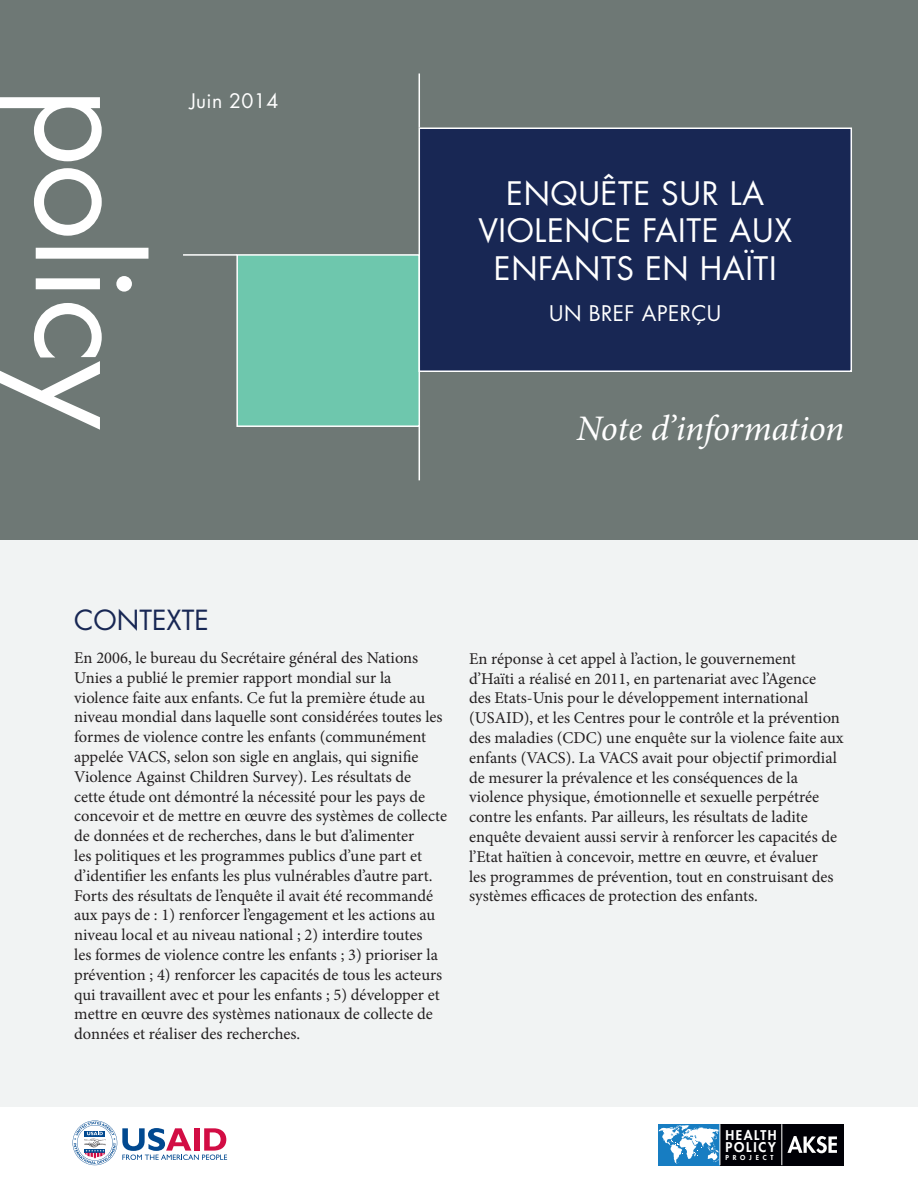
<style>
.page{position:relative;width:918px;height:1188px;background:#fff}
.page>*{position:absolute;margin:0;border:0;box-sizing:border-box;transform-origin:0 0}
.t1{font:italic 36px "Minion Pro";letter-spacing:-.01em;color:#fff}
.Body{font:31.5px/37.8px "Futura Std";letter-spacing:.02em;color:#fff;text-align:center}
.Heading_1{font:27px "Futura Std";color:#182754}
.t2{font:21px "Futura Std";letter-spacing:.02em;color:#fff}
.Date{font:19.5px "Futura Std";letter-spacing:.02em;color:#fff}
.Body-2{font:16.5px/19.8px "Minion Pro";color:#231f20}
.t3{font:800 13.05px/12.3px "Futura Std";letter-spacing:.125em;color:#fff}
.t4{font:800 6.75px "Futura Std";letter-spacing:.565em;color:#fff}
</style>
<div class="page">
<div style="left:0;top:0;width:918px;height:540px;background:#6e7875"></div>
<div style="left:0;top:540px;width:918px;height:567px;background:#f1f3f3"></div>
<div style="left:720px;top:1124px;width:124px;height:41px;background:#000006"></div>
<svg style="left:658px;top:1124px;width:62px;height:41px"></svg>
<svg style="left:658px;top:1125px;width:61px;height:39px"></svg>
<hr style="left:720px;top:1124px;width:1px;height:41px;background:#fff">
<hr style="left:782px;top:1124px;width:1px;height:41px;background:#fff">
<svg style="left:787px;top:1136px;width:50px;height:17px"></svg>
<svg style="left:73px;top:1120px;width:154px;height:45px"></svg>
<hr style="left:183px;top:254px;width:54px;height:2px;background:#fff">
<hr style="left:419px;top:74px;width:1px;height:54px;background:#fff">
<hr style="left:419px;top:426px;width:1px;height:54px;background:#fff">
<div style="left:236px;top:254px;width:184px;height:173px;background:#6ec7ad;border:2px solid #fff"></div>
<div style="left:419px;top:128px;width:432px;height:243px;background:#182754"></div>
<div style="left:419px;top:128px;width:433px;height:244px;border:2px solid #fff"></div>
<svg style="left:0;top:97px;width:149px;height:333px"></svg>
<p class="Date" style="left:190px;top:88px;width:90px">Juin 2014</p>
<p class="Body" style="left:478px;top:175px;width:315px">ENQUÊTE SUR LA<br>VIOLENCE FAITE AUX<br>ENFANTS EN HAÏTI</p>
<p class="t2" style="left:549px;top:300px;width:174px">UN BREF APERÇU</p>
<p class="t1" style="left:577px;top:404px;width:269px">Note d’information</p>
<p class="Heading_1" style="left:74px;top:603px;width:136px">CONTEXTE</p>
<p class="Body-2" style="left:74px;top:648px;width:374px">En 2006, le bureau du Secrétaire général des Nations Unies a publié le premier rapport mondial sur la violence faite aux enfants. Ce fut la première étude au niveau mondial dans laquelle sont considérées toutes les formes de violence contre les enfants (communément appelée VACS, selon son sigle en anglais, qui signifie Violence Against Children Survey). Les résultats de<br>cette étude ont démontré la nécessité pour les pays de concevoir et de mettre en œuvre des systèmes de collecte de données et de recherches, dans le but d’alimenter<br>les politiques et les programmes publics d’une part et d’identifier les enfants les plus vulnérables d’autre part.<br>Forts des résultats de l’enquête il avait été recommandé aux pays de : 1) renforcer l’engagement et les actions au niveau local et au niveau national ; 2) interdire toutes<br>les formes de violence contre les enfants ; 3) prioriser la prévention ; 4) renforcer les capacités de tous les acteurs qui travaillent avec et pour les enfants ; 5) développer et mettre en œuvre des systèmes nationaux de collecte de données et réaliser des recherches.</p>
<p class="Body-2" style="left:469px;top:649px;width:376px">En réponse à cet appel à l’action, le gouvernement d’Haïti a réalisé en 2011, en partenariat avec l’Agence<br>des Etats-Unis pour le développement international (USAID), et les Centres pour le contrôle et la prévention des maladies (CDC) une enquête sur la violence faite aux enfants (VACS). La VACS avait pour objectif primordial de mesurer la prévalence et les conséquences de la violence physique, émotionnelle et sexuelle perpétrée contre les enfants. Par ailleurs, les résultats de ladite enquête devaient aussi servir à renforcer les capacités de l’Etat haïtien à concevoir, mettre en œuvre, et évaluer<br>les programmes de prévention, tout en construisant des systèmes efficaces de protection des enfants.</p>
<p class="t3" style="left:725px;top:1129px;width:53px">HEALTH<br>POLICY</p>
<p class="t4" style="left:726px;top:1153px;width:50px">PROJECT</p>
</div>
